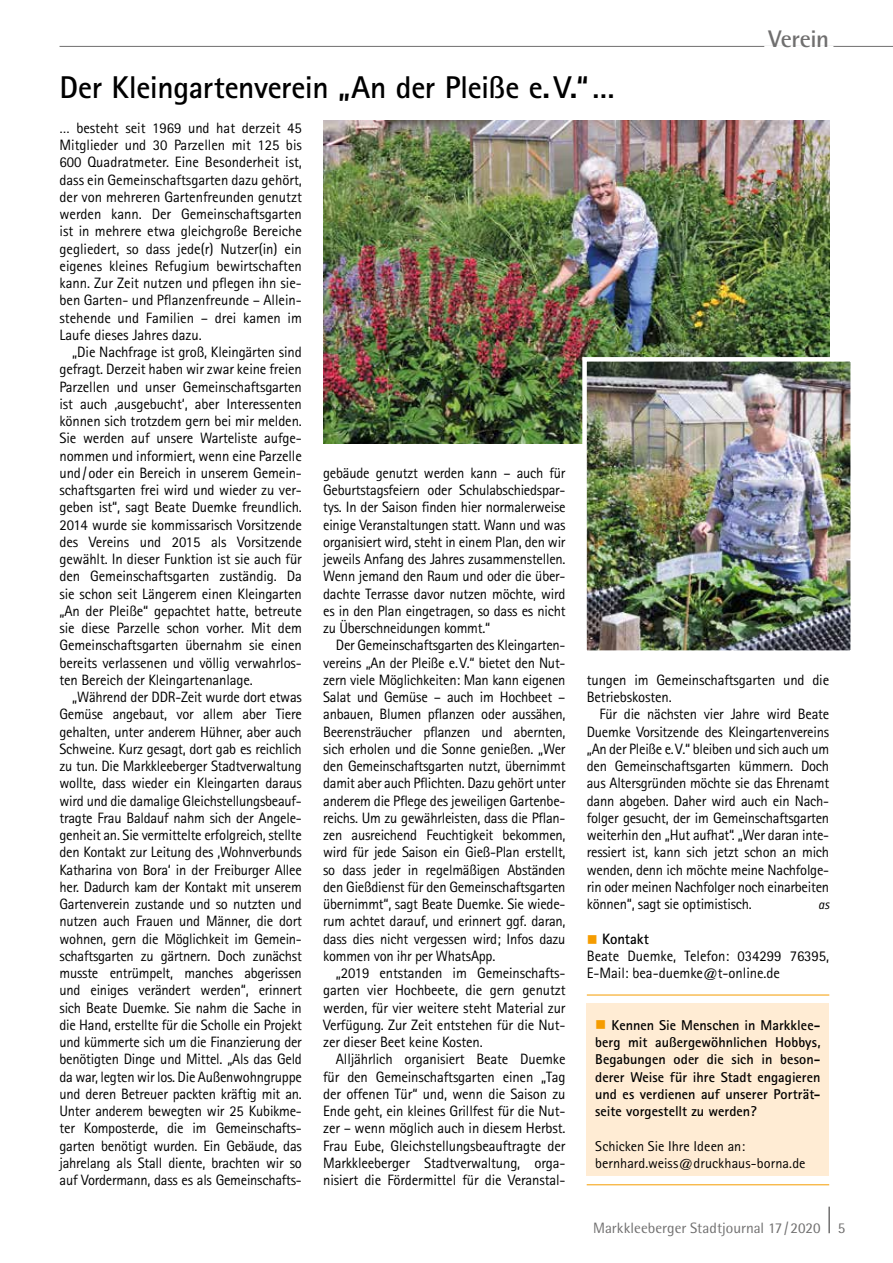
<style>
.page{position:relative;width:893px;height:1263px;background:#fff}
.page>*{position:absolute;margin:0;border:0;box-sizing:border-box;transform-origin:0 0}
.t1{font:700 31.5px "Rotis Sans Serif";letter-spacing:-.015em;color:#000}
.t2{font:700 24px "Rotis Semi Sans";letter-spacing:-.02em;color:#706f6f}
.t3{font:15px/17.2px "Rotis Sans Serif";letter-spacing:-.01em;color:#000;text-align:justify}
.t4{font:15px "Rotis Semi Sans";color:#706f6f}
.t5{font:700 14.25px/17.2px "Rotis Sans Serif";color:#000;text-align:justify}
.t6{font:14.25px/17.2px "Rotis Sans Serif";color:#000}
.t7{font:italic 13.5px "Rotis Sans Serif";color:#000}
.s1{color:#f59c00}
.s2{font-weight:700}
</style>
<div class="page">
<hr style="left:828px;top:1206px;width:2px;height:27px;background:#706f6f">
<hr style="left:60px;top:46px;width:833px;height:1px;background:#706f6f">
<hr style="left:764px;top:46px;width:69px;height:1px;background:#fff">
<img style="left:323px;top:120px;width:506px;height:323px">
<hr style="left:587px;top:995px;width:242px;height:1px;background:#f59c00">
<div style="left:587px;top:1003px;width:242px;height:173px;background:#ffecd4"></div>
<hr style="left:587px;top:1184px;width:242px;height:1px;background:#f59c00">
<img style="left:580px;top:355px;width:271px;height:296px">
<h2 class="t2" style="left:768px;top:24px;width:62px">Verein</h2>
<h1 class="t1" style="left:60px;top:68px;width:557px">Der Kleingartenverein „An der Pleiße e.V.“…</h1>
<p class="t3" style="left:60px;top:119px;width:244px">… besteht seit 1969 und hat derzeit 45<br>Mitglieder und 30 Parzellen mit 125 bis 600 Quadratmeter. Eine Besonderheit ist, dass ein Gemeinschaftsgarten dazu gehört, der von mehreren Gartenfreunden genutzt werden kann. Der Gemeinschaftsgarten ist in mehrere etwa gleichgroße Bereiche gegliedert, so dass jede(r) Nutzer(in) ein eigenes kleines Refugium bewirtschaften kann. Zur Zeit nutzen und pflegen ihn sie&shy;ben Garten- und Pflanzenfreunde – Allein&shy;stehende und Familien – drei kamen im Laufe dieses Jahres dazu.</p>
<p class="t3" style="left:60px;top:343px;width:244px;text-indent:13px">„Die Nachfrage ist groß, Kleingärten sind gefragt. Derzeit haben wir zwar keine freien Parzellen und unser Gemeinschaftsgarten ist auch ‚ausgebucht‘, aber Interessenten können sich trotzdem gern bei mir melden.<br>Sie werden auf unsere Warteliste aufge&shy;nommen und informiert, wenn eine Parzelle und/oder ein Bereich in unserem Gemein&shy;schaftsgarten frei wird und wieder zu ver&shy;geben ist“, sagt Beate Duemke freundlich.<br>2014 wurde sie kommissarisch Vorsitzende des Vereins und 2015 als Vorsitzende gewählt. In dieser Funktion ist sie auch für den Gemeinschaftsgarten zuständig. Da sie schon seit Längerem einen Kleingarten „An der Pleiße“ gepachtet hatte, betreute sie diese Parzelle schon vorher. Mit dem Gemeinschaftsgarten übernahm sie einen bereits verlassenen und völlig verwahrlos&shy;ten Bereich der Kleingartenanlage.</p>
<p class="t3" style="left:60px;top:688px;width:244px;text-indent:13px">„Während der DDR-Zeit wurde dort etwas Gemüse angebaut, vor allem aber Tiere gehalten, unter anderem Hühner, aber auch Schweine. Kurz gesagt, dort gab es reichlich zu tun. Die Markkleeberger Stadtverwaltung wollte, dass wieder ein Kleingarten daraus wird und die damalige Gleichstellungsbeauf&shy;tragte Frau Baldauf nahm sich der Angele&shy;genheit an. Sie vermittelte erfolgreich, stellte den Kontakt zur Leitung des ‚Wohnverbunds Katharina von Bora‘ in der Freiburger Allee her. Dadurch kam der Kontakt mit unserem Gartenverein zustande und so nutzten und nutzen auch Frauen und Männer, die dort wohnen, gern die Möglichkeit im Gemein&shy;schaftsgarten zu gärtnern. Doch zunächst musste entrümpelt, manches abgerissen und einiges verändert werden“, erinnert sich Beate Duemke. Sie nahm die Sache in die Hand, erstellte für die Scholle ein Projekt und kümmerte sich um die Finanzierung der benötigten Dinge und Mittel. „Als das Geld da war, legten wir los. Die Außenwohngruppe und deren Betreuer packten kräftig mit an.<br>Unter anderem bewegten wir 25 Kubikme&shy;ter Komposterde, die im Gemeinschafts&shy;garten benötigt wurden. Ein Gebäude, das jahrelang als Stall diente, brachten wir so auf Vordermann, dass es als Gemeinschafts-</p>
<p class="t3" style="left:323px;top:464px;width:244px">gebäude genutzt werden kann – auch für Geburtstagsfeiern oder Schulabschiedspar&shy;tys. In der Saison finden hier normalerweise einige Veranstaltungen statt. Wann und was organisiert wird, steht in einem Plan, den wir jeweils Anfang des Jahres zusammenstellen.<br>Wenn jemand den Raum und oder die über&shy;dachte Terrasse davor nutzen möchte, wird es in den Plan eingetragen, so dass es nicht zu Überschneidungen kommt.“</p>
<p class="t3" style="left:323px;top:636px;width:244px;text-indent:13px">Der Gemeinschaftsgarten des Kleingarten&shy;vereins „An der Pleiße e.V.“ bietet den Nut&shy;zern viele Möglichkeiten: Man kann eigenen Salat und Gemüse – auch im Hochbeet – anbauen, Blumen pflanzen oder aussähen, Beerensträucher pflanzen und abernten, sich erholen und die Sonne genießen. „Wer den Gemeinschaftsgarten nutzt, übernimmt damit aber auch Pflichten. Dazu gehört unter anderem die Pflege des jeweiligen Gartenbe&shy;reichs. Um zu gewährleisten, dass die Pflan&shy;zen ausreichend Feuchtigkeit bekommen, wird für jede Saison ein Gieß-Plan erstellt, so dass jeder in regelmäßigen Abständen den Gießdienst für den Gemeinschaftsgarten übernimmt“, sagt Beate Duemke. Sie wiede&shy;rum achtet darauf, und erinnert ggf. daran, dass dies nicht vergessen wird; Infos dazu kommen von ihr per WhatsApp.</p>
<p class="t3" style="left:323px;top:964px;width:244px;text-indent:13px">„2019 entstanden im Gemeinschafts&shy;garten vier Hochbeete, die gern genutzt werden, für vier weitere steht Material zur Verfügung. Zur Zeit entstehen für die Nut&shy;zer dieser Beet keine Kosten.</p>
<p class="t3" style="left:323px;top:1050px;width:244px;text-indent:13px">Alljährlich organisiert Beate Duemke für den Gemeinschaftsgarten einen „Tag der offenen Tür“ und, wenn die Saison zu Ende geht, ein kleines Grillfest für die Nut&shy;zer – wenn möglich auch in diesem Herbst.<br>Frau Eube, Gleichstellungsbeauftragte der Markkleeberger Stadtverwaltung, orga&shy;nisiert die Fördermittel für die Veranstal-</p>
<p class="t3" style="left:587px;top:671px;width:244px">tungen im Gemeinschaftsgarten und die<br>Betriebskosten.</p>
<p class="t3" style="left:587px;top:705px;width:244px;text-indent:13px">Für die nächsten vier Jahre wird Beate Duemke Vorsitzende des Kleingartenvereins „An der Pleiße e.V.“ bleiben und sich auch um den Gemeinschaftsgarten kümmern. Doch aus Altersgründen möchte sie das Ehrenamt dann abgeben. Daher wird auch ein Nach&shy;folger gesucht, der im Gemeinschaftsgarten weiterhin den „Hut aufhat“. „Wer daran inte&shy;ressiert ist, kann sich jetzt schon an mich wenden, denn ich möchte meine Nachfolge&shy;rin oder meinen Nachfolger noch einarbeiten können“, sagt sie optimistisch.</p>
<p class="t7" style="left:818px;top:897px;width:12px">as</p>
<p class="t3" style="left:587px;top:930px;width:244px;text-align:left"><span class="s1">■</span> <span class="s2">Kontakt<br></span>Beate Duemke, Telefon: 034299 76395,<br>E-Mail: bea-duemke@t-online.de</p>
<p class="t5" style="left:595px;top:1016px;width:227px"><span class="s1">■</span> Kennen Sie Menschen in Markklee&shy;berg mit außergewöhnlichen Hobbys, Begabungen oder die sich in beson&shy;derer Weise für ihre Stadt engagieren und es verdienen auf unserer Porträt&shy;seite vorgestellt zu werden?</p>
<p class="t6" style="left:595px;top:1137px;width:212px">Schicken Sie Ihre Ideen an: bernhard.weiss@druckhaus-borna.de</p>
<p class="t4" style="left:593px;top:1219px;width:254px">Markkleeberger Stadtjournal 17/2020 5</p>
</div>
